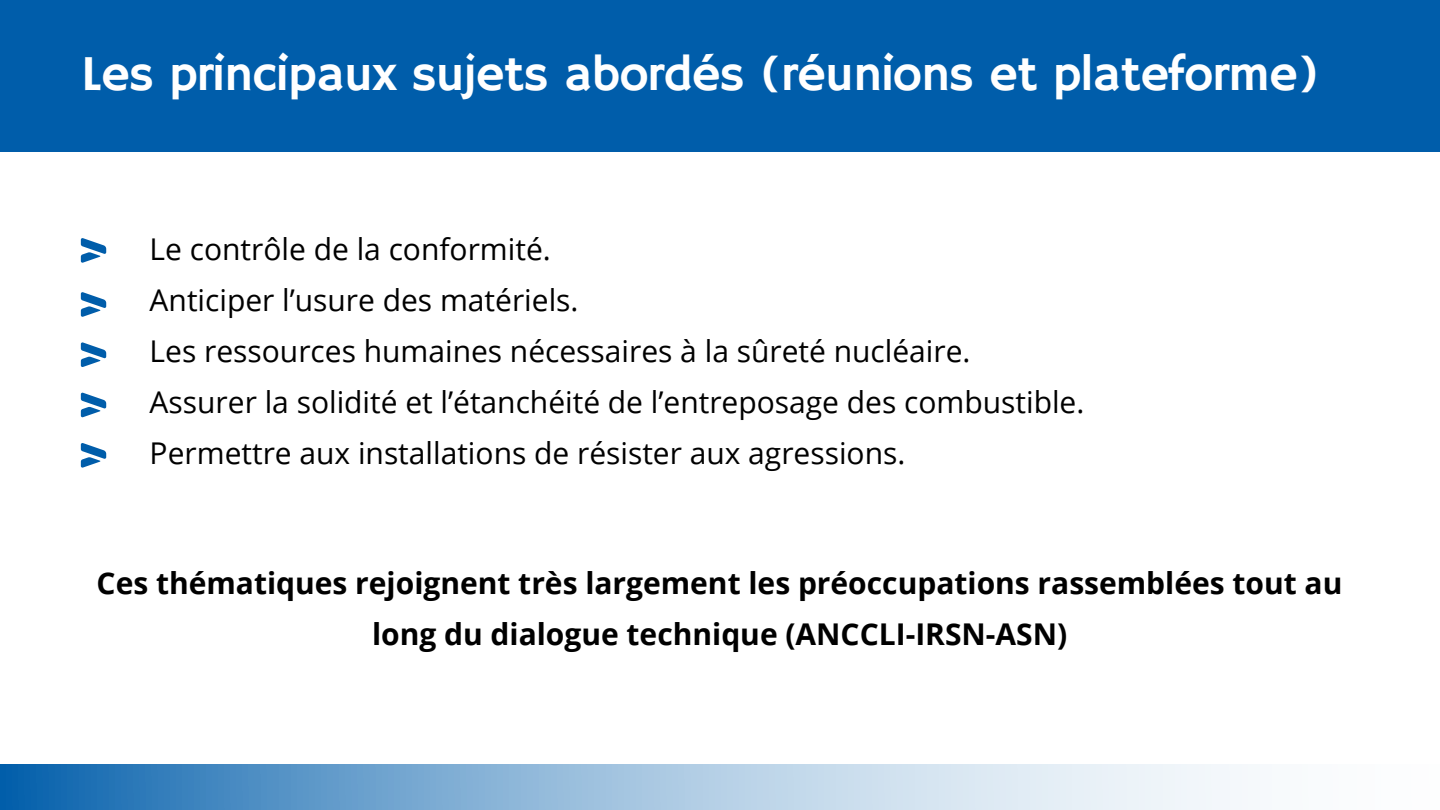
<style>
.page{position:relative;width:1440px;height:810px;background:#fff}
.page>*{position:absolute;margin:0;border:0;box-sizing:border-box;transform-origin:0 0}
.t1{font:50px "Hammersmith One";letter-spacing:-.02em;color:#fff}
.t2{font:30px/51px "Open Sans";color:#000}
.t3{font:700 30px/51px "Open Sans";color:#000;text-align:center}
</style>
<div class="page">
<div style="left:0;top:0;width:1440px;height:152px;background:#005daa"></div>
<svg style="left:0;top:765px;width:1242px;height:45px;background:#95bcdb"></svg>
<svg style="left:81px;top:238px;width:25px;height:25px"></svg>
<svg style="left:81px;top:292px;width:25px;height:25px"></svg>
<svg style="left:81px;top:342px;width:25px;height:25px"></svg>
<svg style="left:81px;top:393px;width:25px;height:24px"></svg>
<svg style="left:81px;top:443px;width:25px;height:25px"></svg>
<h1 class="t1" style="left:81px;top:45px;width:1240px">Les principaux sujets abordés (réunions et plateforme)</h1>
<p class="t2" style="left:150px;top:223px;width:936px">Le contrôle de la conformité.<br>Anticiper l’usure des matériels.<br>Les ressources humaines nécessaires à la sûreté nucléaire.<br>Assurer la solidité et l’étanchéité de l’entreposage des combustible.<br>Permettre aux installations de résister aux agressions.</p>
<p class="t3" style="left:97px;top:557px;width:1247px">Ces thématiques rejoignent très largement les préoccupations rassemblées tout au long du dialogue technique (ANCCLI-IRSN-ASN)</p>
</div>
